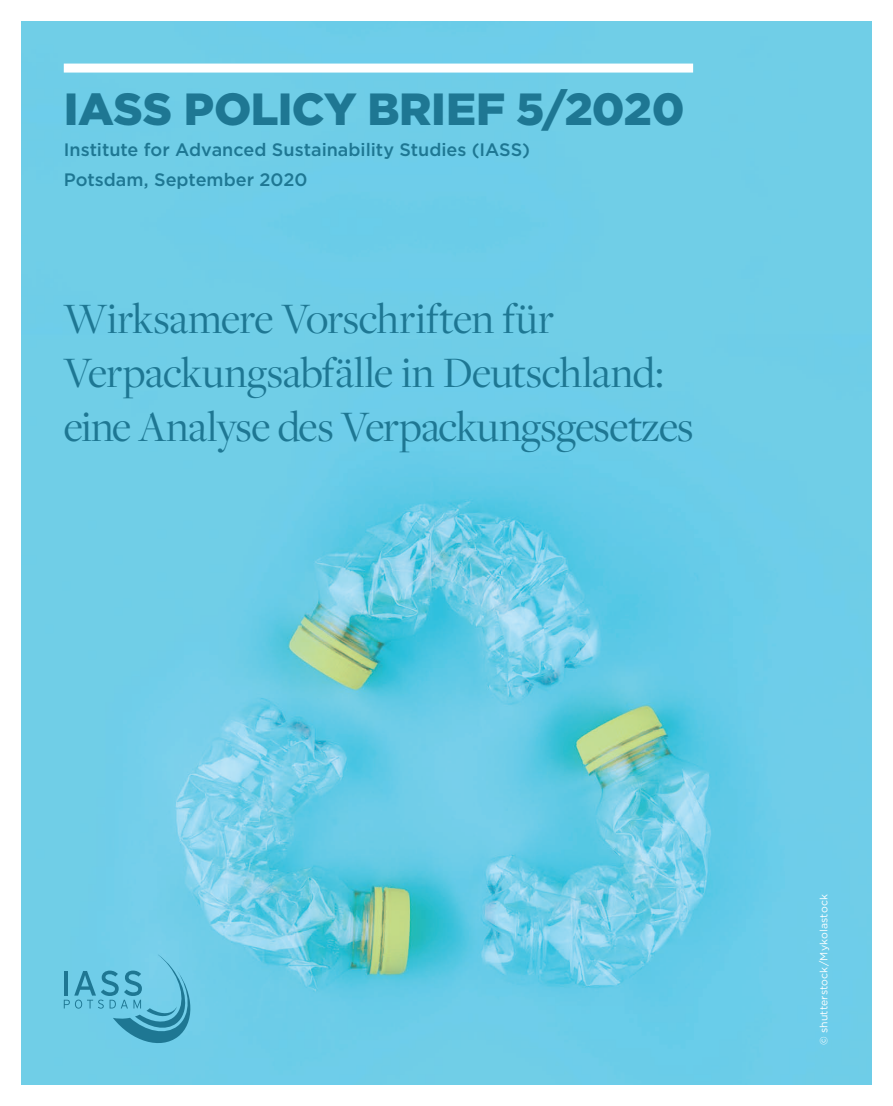
<style>
.page{position:relative;width:893px;height:1106px;background:#fff}
.page>*{position:absolute;margin:0;border:0;box-sizing:border-box;transform-origin:0 0}
.t1{font:45px/54px "Freight Disp Pro";letter-spacing:-.01em;color:#1e7793}
.t2{font:900 45px "Gotham";letter-spacing:-.01em;color:#1e7793}
.t3{font:500 18px/30px "Gotham";color:#1e7793}
.t4{font:10.5px "Gotham";letter-spacing:.015em;color:#fff}
</style>
<div class="page">
<img style="left:21px;top:21px;width:851px;height:1063px">
<div style="left:64px;top:64px;width:629px;height:9px;background:#fff"></div>
<svg style="left:64px;top:954px;width:126px;height:89px;background:#60bbd7"></svg>
<p class="t2" style="left:64px;top:78px;width:622px">IASS POLICY BRIEF 5/2020</p>
<p class="t3" style="left:64px;top:135px;width:468px">Institute for Advanced Sustainability Studies (IASS)<br>Potsdam, September 2020</p>
<p class="t1" style="left:64px;top:290px;width:631px">Wirksamere Vorschriften für<br>Verpackungsabfälle in Deutschland: eine Analyse des Verpackungsgesetzes</p>
<p class="t4" style="left:817px;top:1045px;width:152px;rotate:-90deg">© shutterstock/Mykolastock</p>
</div>
